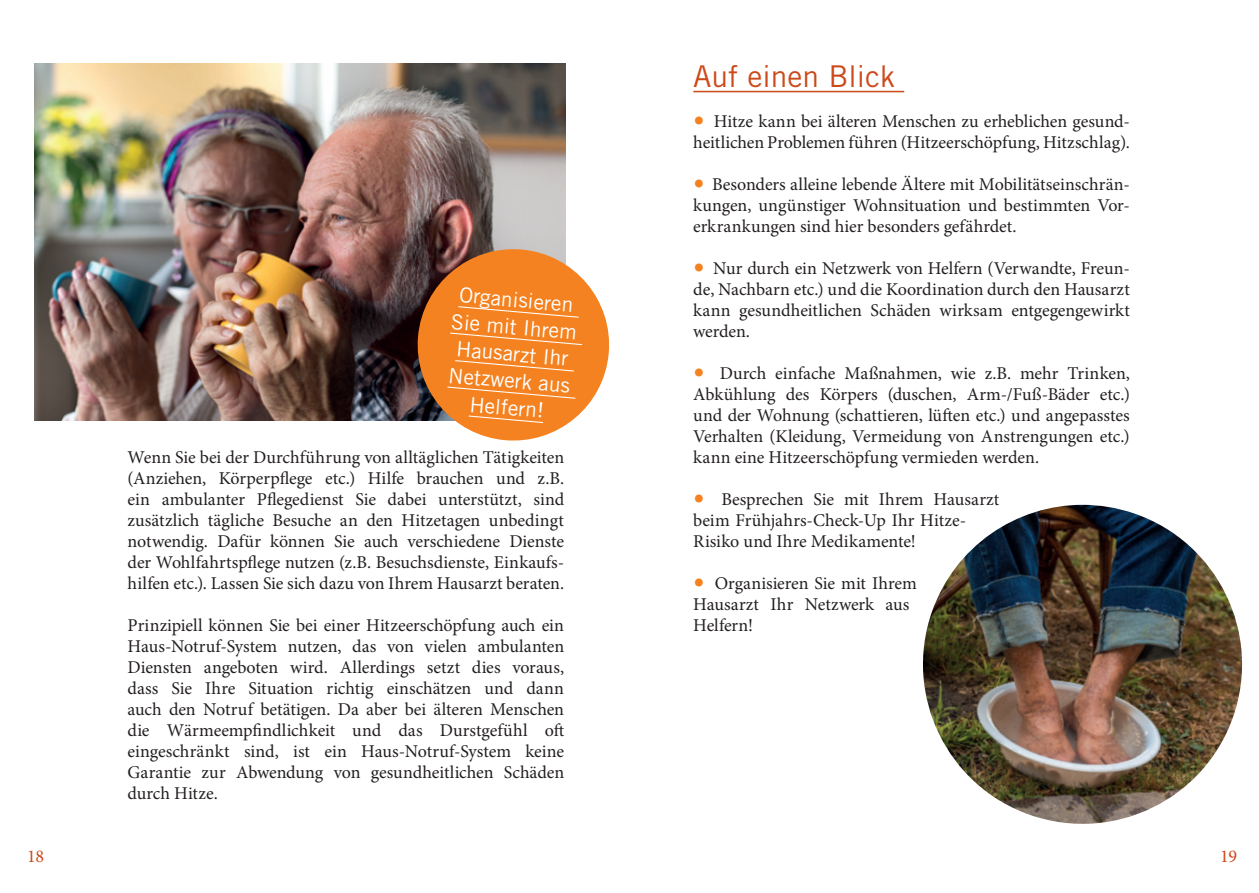
<style>
.page{position:relative;width:1259px;height:893px;background:#fff}
.page>*{position:absolute;margin:0;border:0;box-sizing:border-box;transform-origin:0 0}
.t1{font:30px "Trade Gothic";color:#cc491a}
.t2{font:21px/27px "Trade Gothic";color:#fff;text-align:center}
.t3{font:18px/21px "Minion Pro";letter-spacing:-.005em;color:#231f20;text-align:justify}
.t4{font:18px "Minion Pro";color:#cc491a}
.s1{font-size:30px;color:#f58220}
</style>
<div class="page">
<hr style="left:693px;top:91px;width:211px;height:1px;background:#cc491a">
<img style="left:34px;top:64px;width:532px;height:357px">
<img style="left:923px;top:505px;width:320px;height:319px">
<svg style="left:413px;top:245px;width:197px;height:196px;background:#e28d46"></svg>
<p class="t2" style="left:455px;top:281px;width:129px;rotate:5deg">Organisieren<br>Sie mit Ihrem<br>Hausarzt Ihr<br>Netzwerk aus<br>H elfern!</p>
<p class="t3" style="left:128px;top:447px;width:438px">Wenn Sie bei der Durchführung von alltäglichen Tätigkeiten (Anziehen, Körperpflege etc.) Hilfe brauchen und z.B. ein ambulanter Pflegedienst Sie dabei unterstützt, sind zusätzlich tägliche Besuche an den Hitzetagen unbedingt notwendig. Dafür können Sie auch verschiedene Dienste der Wohlfahrtspflege nutzen (z.B. Besuchsdienste, Einkaufs&shy;hilfen etc.). Lassen Sie sich dazu von Ihrem Hausarzt beraten.</p>
<p class="t3" style="left:128px;top:615px;width:438px">Prinzipiell können Sie bei einer Hitzeerschöpfung auch ein Haus-Notruf-System nutzen, das von vielen ambulanten Diensten angeboten wird. Allerdings setzt dies voraus, dass Sie Ihre Situation richtig einschätzen und dann auch den Notruf betätigen. Da aber bei älteren Menschen die Wärmeempfindlichkeit und das Durstgefühl oft eingeschränkt sind, ist ein Haus-Notruf-System keine Garantie zur Abwendung von gesundheitlichen Schäden durch Hitze.</p>
<h1 class="t1" style="left:693px;top:58px;width:203px">Auf einen Blick</h1>
<p class="t3" style="left:693px;top:111px;width:438px"><span class="s1">•</span> Hitze kann bei älteren Menschen zu erheblichen gesund&shy;heitlichen Problemen führen (Hitzeerschöpfung, Hitzschlag).</p>
<p class="t3" style="left:693px;top:174px;width:438px"><span class="s1">•</span> Besonders alleine lebende Ältere mit Mobilitätseinschrän&shy;kungen, ungünstiger Wohnsituation und bestimmten Vor&shy;erkrankungen sind hier besonders gefährdet.</p>
<p class="t3" style="left:693px;top:258px;width:438px"><span class="s1">•</span> Nur durch ein Netzwerk von Helfern (Verwandte, Freun&shy;de, Nachbarn etc.) und die Koordination durch den Hausarzt kann gesundheitlichen Schäden wirksam entgegengewirkt werden.</p>
<p class="t3" style="left:693px;top:363px;width:438px"><span class="s1">•</span> Durch einfache Maßnahmen, wie z.B. mehr Trinken, Abkühlung des Körpers (duschen, Arm-/Fuß-Bäder etc.) und der Wohnung (schattieren, lüften etc.) und angepasstes Verhalten (Kleidung, Vermeidung von Anstrengungen etc.) kann eine Hitzeerschöpfung vermieden werden.</p>
<p class="t3" style="left:693px;top:489px;width:307px;text-align:left"><span class="s1">•</span> Besprechen Sie mit Ihrem Hausarzt beim Frühjahrs-Check-Up Ihr Hitze-<br>Risiko und Ihre Medikamente!</p>
<p class="t3" style="left:693px;top:573px;width:225px;text-align:left"><span class="s1">•</span> Organisieren Sie mit Ihrem<br>Hausarzt Ihr Netzwerk aus<br>Helfern!</p>
<p class="t4" style="left:27px;top:844px;width:19px">18</p>
<p class="t4" style="left:1220px;top:844px;width:19px">19</p>
</div>
